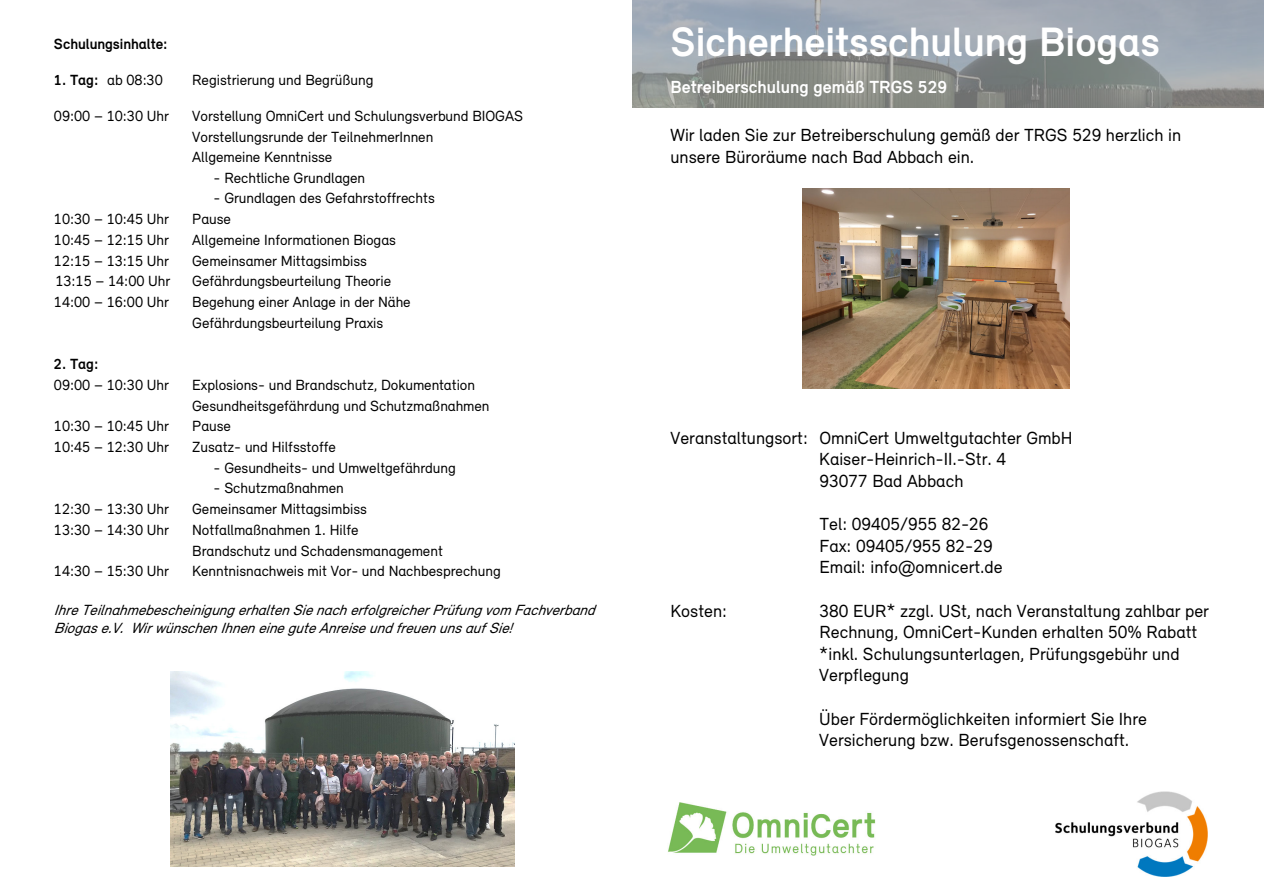
<style>
.page{position:relative;width:1264px;height:893px;background:#fff}
.page>*{position:absolute;margin:0;border:0;box-sizing:border-box;transform-origin:0 0}
.t1{font:700 42.15px "Relevant";color:#fff}
.t2{font:18px/21.6px "Relevant";color:#000}
.t3{font:700 18px "Relevant";color:#fff}
.t4{font:15.15px/20.7px "Relevant";color:#000}
.t5{font:italic 15.15px/18px "Relevant";color:#000}
.t6{font:700 15.15px "Relevant";color:#000}
.s1{font-weight:700}
</style>
<div class="page">
<img style="left:802px;top:189px;width:266px;height:200px">
<img style="left:632px;top:0;width:631px;height:108px">
<img style="left:668px;top:802px;width:207px;height:54px">
<img style="left:1055px;top:791px;width:152px;height:86px">
<img style="left:170px;top:671px;width:344px;height:195px">
<p class="t6" style="left:54px;top:34px;width:115px">Schulungsinhalte:</p>
<p class="t4" style="left:54px;top:69px;width:110px"><span class="s1">1. Tag:</span> ab 08:30</p>
<p class="t4" style="left:192px;top:69px;width:183px">Registrierung und Begrüßung</p>
<p class="t4" style="left:54px;top:105px;width:116px">09:00 – 10:30 Uhr</p>
<p class="t4" style="left:192px;top:105px;width:332px">Vorstellung OmniCert und Schulungsverbund BIOGAS<br>Vorstellungsrunde der TeilnehmerInnen<br>Allgemeine Kenntnisse</p>
<p class="t4" style="left:213px;top:167px;width:153px">- Rechtliche Grundlagen</p>
<p class="t4" style="left:213px;top:188px;width:223px">- Grundlagen des Gefahrstoffrechts</p>
<p class="t4" style="left:54px;top:209px;width:116px">10:30 – 10:45 Uhr</p>
<p class="t4" style="left:192px;top:209px;width:40px">Pause</p>
<p class="t4" style="left:54px;top:229px;width:116px">10:45 – 12:15 Uhr</p>
<p class="t4" style="left:192px;top:229px;width:205px">Allgemeine Informationen Biogas</p>
<p class="t4" style="left:54px;top:250px;width:116px">12:15 – 13:15 Uhr</p>
<p class="t4" style="left:192px;top:250px;width:176px">Gemeinsamer Mittagsimbiss</p>
<p class="t4" style="left:55px;top:270px;width:116px">13:15 – 14:00 Uhr</p>
<p class="t4" style="left:192px;top:270px;width:200px">Gefährdungsbeurteilung Theorie</p>
<p class="t4" style="left:54px;top:291px;width:116px">14:00 – 16:00 Uhr</p>
<p class="t4" style="left:192px;top:291px;width:220px">Begehung einer Anlage in der Nähe<br>Gefährdungsbeurteilung Praxis</p>
<p class="t6" style="left:54px;top:355px;width:46px">2. Tag:</p>
<p class="t4" style="left:54px;top:374px;width:116px">09:00 – 10:30 Uhr</p>
<p class="t4" style="left:192px;top:374px;width:299px">Explosions- und Brandschutz, Dokumentation<br>Gesundheitsgefährdung und Schutzmaßnahmen</p>
<p class="t4" style="left:54px;top:416px;width:116px">10:30 – 10:45 Uhr</p>
<p class="t4" style="left:192px;top:416px;width:40px">Pause</p>
<p class="t4" style="left:54px;top:436px;width:116px">10:45 – 12:30 Uhr</p>
<p class="t4" style="left:192px;top:436px;width:145px">Zusatz- und Hilfsstoffe</p>
<p class="t4" style="left:213px;top:457px;width:244px">- Gesundheits- und Umweltgefährdung</p>
<p class="t4" style="left:213px;top:477px;width:132px">- Schutzmaßnahmen</p>
<p class="t4" style="left:54px;top:498px;width:116px">12:30 – 13:30 Uhr</p>
<p class="t4" style="left:192px;top:498px;width:176px">Gemeinsamer Mittagsimbiss</p>
<p class="t4" style="left:54px;top:519px;width:116px">13:30 – 14:30 Uhr</p>
<p class="t4" style="left:192px;top:519px;width:252px">Notfallmaßnahmen 1. Hilfe<br>Brandschutz und Schadensmanagement</p>
<p class="t4" style="left:54px;top:560px;width:116px">14:30 – 15:30 Uhr</p>
<p class="t4" style="left:192px;top:560px;width:310px">Kenntnisnachweis mit Vor- und Nachbesprechung</p>
<p class="t5" style="left:54px;top:600px;width:548px">Ihre Teilnahmebescheinigung erhalten Sie nach erfolgreicher Prüfung vom Fachverband<br>Biogas e.V. Wir wünschen Ihnen eine gute Anreise und freuen uns auf Sie!</p>
<h1 class="t1" style="left:670px;top:16px;width:491px">Sicherheitsschulung Biogas</h1>
<p class="t3" style="left:670px;top:75px;width:278px">Betreiberschulung gemäß TRGS 529</p>
<p class="t2" style="left:670px;top:124px;width:512px">Wir laden Sie zur Betreiberschulung gemäß der TRGS 529 herzlich in unsere Büroräume nach Bad Abbach ein.</p>
<p class="t2" style="left:819px;top:426px;width:255px;text-indent:-149px">Veranstaltungsort: OmniCert Umweltgutachter GmbH<br>Kaiser-Heinrich-II.-Str. 4<br>93077 Bad Abbach</p>
<p class="t2" style="left:819px;top:513px;width:185px">Tel: 09405/955 82-26<br>Fax: 09405/955 82-29<br>Email: info@omnicert.de</p>
<p class="t2" style="left:670px;top:599px;width:58px">Kosten:</p>
<p class="t2" style="left:819px;top:599px;width:391px">380 EUR* zzgl. USt, nach Veranstaltung zahlbar per Rechnung, OmniCert-Kunden erhalten 50% Rabatt *inkl. Schulungsunterlagen, Prüfungsgebühr und Verpflegung</p>
<p class="t2" style="left:819px;top:707px;width:329px">Über Fördermöglichkeiten informiert Sie Ihre<br>Versicherung bzw. Berufsgenossenschaft.</p>
</div>
